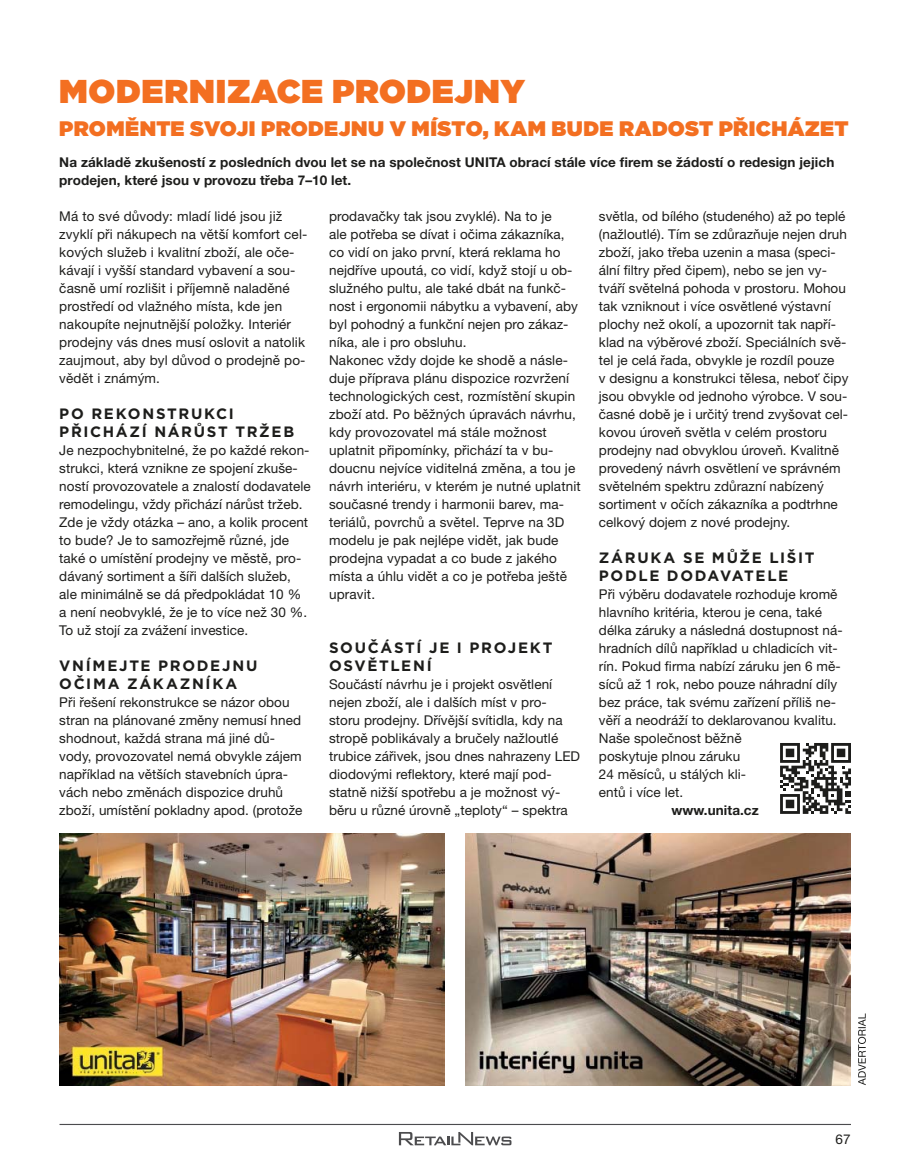
<style>
.page{position:relative;width:902px;height:1170px;background:#fff}
.page>*{position:absolute;margin:0;border:0;box-sizing:border-box;transform-origin:0 0}
.t1{font:900 33px "Gotham";letter-spacing:.02em;color:#f36f21}
.t2{font:900 21px "Gotham";letter-spacing:.015em;color:#f36f21}
.t3{font:700 15px/18px "Gotham";letter-spacing:.115em;color:#1d1d1b}
.t4{font:13.5px/18px "Helvetica Neue LT Pro";letter-spacing:.005em;color:#1d1d1b}
.t5{font:700 13.5px/18px "Helvetica Neue LT Pro";letter-spacing:.005em;color:#1d1d1b}
</style>
<div class="page">
<svg style="left:399px;top:1132px;width:112px;height:13px"></svg>
<hr style="left:59px;top:1123px;width:791px;height:1px;background:#4c4c4e">
<svg style="left:858px;top:1013px;width:7px;height:72px"></svg>
<img style="left:59px;top:833px;width:385px;height:252px">
<img style="left:465px;top:833px;width:385px;height:252px">
<svg style="left:780px;top:743px;width:70px;height:70px"></svg>
<h1 class="t1" style="left:59px;top:68px;width:467px">MODERNIZACE PRODEJNY</h1>
<h2 class="t2" style="left:59px;top:113px;width:790px">PROMĚNTE SVOJI PRODEJNU V MÍSTO, KAM BUDE RADOST PŘICHÁZET</h2>
<p class="t5" style="left:59px;top:152px;width:776px">Na základě zkušeností z posledních dvou let se na společnost UNITA obrací stále více firem se žádostí o redesign jejich prodejen, které jsou v provozu třeba 7–10 let.</p>
<p class="t4" style="left:59px;top:206px;width:249px">Má to své důvody: mladí lidé jsou již zvyklí při nákupech na větší komfort cel&shy;kových služeb i kvalitní zboží, ale oče&shy;kávají i vyšší standard vybavení a sou&shy;časně umí rozlišit i příjemně naladěné prostředí od vlažného místa, kde jen nakoupíte nejnutnější položky. Interiér prodejny vás dnes musí oslovit a natolik zaujmout, aby byl důvod o prodejně po&shy;vědět i známým.</p>
<p class="t3" style="left:59px;top:404px;width:236px">PO REKONSTRUKCI<br>PŘICHÁZÍ NÁRŮST TRŽEB</p>
<p class="t4" style="left:59px;top:440px;width:253px">Je nezpochybnitelné, že po každé rekon&shy;strukci, která vznikne ze spojení zkuše&shy;ností provozovatele a znalostí dodavatele remodelingu, vždy přichází nárůst tržeb.<br>Zde je vždy otázka – ano, a kolik procent to bude? Je to samozřejmě různé, jde také o umístění prodejny ve městě, pro&shy;dávaný sortiment a šíři dalších služeb, ale minimálně se dá předpokládat 10 % a není neobvyklé, že je to více než 30 %.<br>To už stojí za zvážení investice.</p>
<p class="t3" style="left:59px;top:656px;width:200px">VNÍMEJTE PRODEJNU<br>OČIMA ZÁKAZNÍKA</p>
<p class="t4" style="left:59px;top:692px;width:245px">Při řešení rekonstrukce se názor obou stran na plánované změny nemusí hned shodnout, každá strana má jiné dů&shy;vody, provozovatel nemá obvykle zájem například na větších stavebních úpra&shy;vách nebo změnách dispozice druhů zboží, umístění pokladny apod. (protože</p>
<p class="t4" style="left:599px;top:206px;width:251px">světla, od bílého (studeného) až po teplé (nažloutlé). Tím se zdůrazňuje nejen druh zboží, jako třeba uzenin a masa (speci&shy;ální filtry před čipem), nebo se jen vy&shy;tváří světelná pohoda v prostoru. Mohou tak vzniknout i více osvětlené výstavní plochy než okolí, a upozornit tak napří&shy;klad na výběrové zboží. Speciálních svě&shy;tel je celá řada, obvykle je rozdíl pouze<br>v designu a konstrukci tělesa, neboť čipy jsou obvykle od jednoho výrobce. V sou&shy;časné době je i určitý trend zvyšovat cel&shy;kovou úroveň světla v celém prostoru prodejny nad obvyklou úroveň. Kvalitně provedený návrh osvětlení ve správném světelném spektru zdůrazní nabízený sortiment v očích zákazníka a podtrhne celkový dojem z nové prodejny.</p>
<p class="t3" style="left:599px;top:548px;width:217px">ZÁRUKA SE MŮŽE LIŠIT<br>PODLE DODAVATELE</p>
<p class="t4" style="left:599px;top:584px;width:245px">Při výběru dodavatele rozhoduje kromě hlavního kritéria, kterou je cena, také délka záruky a následná dostupnost ná&shy;hradních dílů například u chladicích vit&shy;rín. Pokud firma nabízí záruku jen 6 mě&shy;síců až 1 rok, nebo pouze náhradní díly bez práce, tak svému zařízení příliš ne&shy;věří a neodráží to deklarovanou kvalitu.<br>Naše společnost běžně<br>poskytuje plnou záruku<br>24 měsíců, u stálých kli-<br>entů i více let.</p>
<p class="t5" style="left:671px;top:800px;width:89px">www.unita.cz</p>
<p class="t4" style="left:329px;top:206px;width:253px">prodavačky tak jsou zvyklé). Na to je<br>ale potřeba se dívat i očima zákazníka, co vidí on jako první, která reklama ho nejdříve upoutá, co vidí, když stojí u ob&shy;služného pultu, ale také dbát na funkč&shy;nost i ergonomii nábytku a vybavení, aby byl pohodný a funkční nejen pro zákaz&shy;níka, ale i pro obsluhu.<br>Nakonec vždy dojde ke shodě a násle&shy;duje příprava plánu dispozice rozvržení technologických cest, rozmístění skupin zboží atd. Po běžných úpravách návrhu, kdy provozovatel má stále možnost uplatnit připomínky, přichází ta v bu&shy;doucnu nejvíce viditelná změna, a tou je návrh interiéru, v kterém je nutné uplatnit současné trendy i harmonii barev, ma&shy;teriálů, povrchů a světel. Teprve na 3D modelu je pak nejlépe vidět, jak bude prodejna vypadat a co bude z jakého místa a úhlu vidět a co je potřeba ještě upravit.</p>
<p class="t3" style="left:329px;top:638px;width:225px">SOUČÁSTÍ JE I PROJEKT<br>OSVĚTLENÍ</p>
<p class="t4" style="left:329px;top:674px;width:252px">Součástí návrhu je i projekt osvětlení nejen zboží, ale i dalších míst v pro&shy;storu prodejny. Dřívější svítidla, kdy na stropě poblikávaly a bručely nažloutlé trubice zářivek, jsou dnes nahrazeny LED diodovými reflektory, které mají pod&shy;statně nižší spotřebu a je možnost vý&shy;běru u různé úrovně „teploty“ – spektra</p>
<p class="t4" style="left:835px;top:1130px;width:17px">67</p>
</div>
